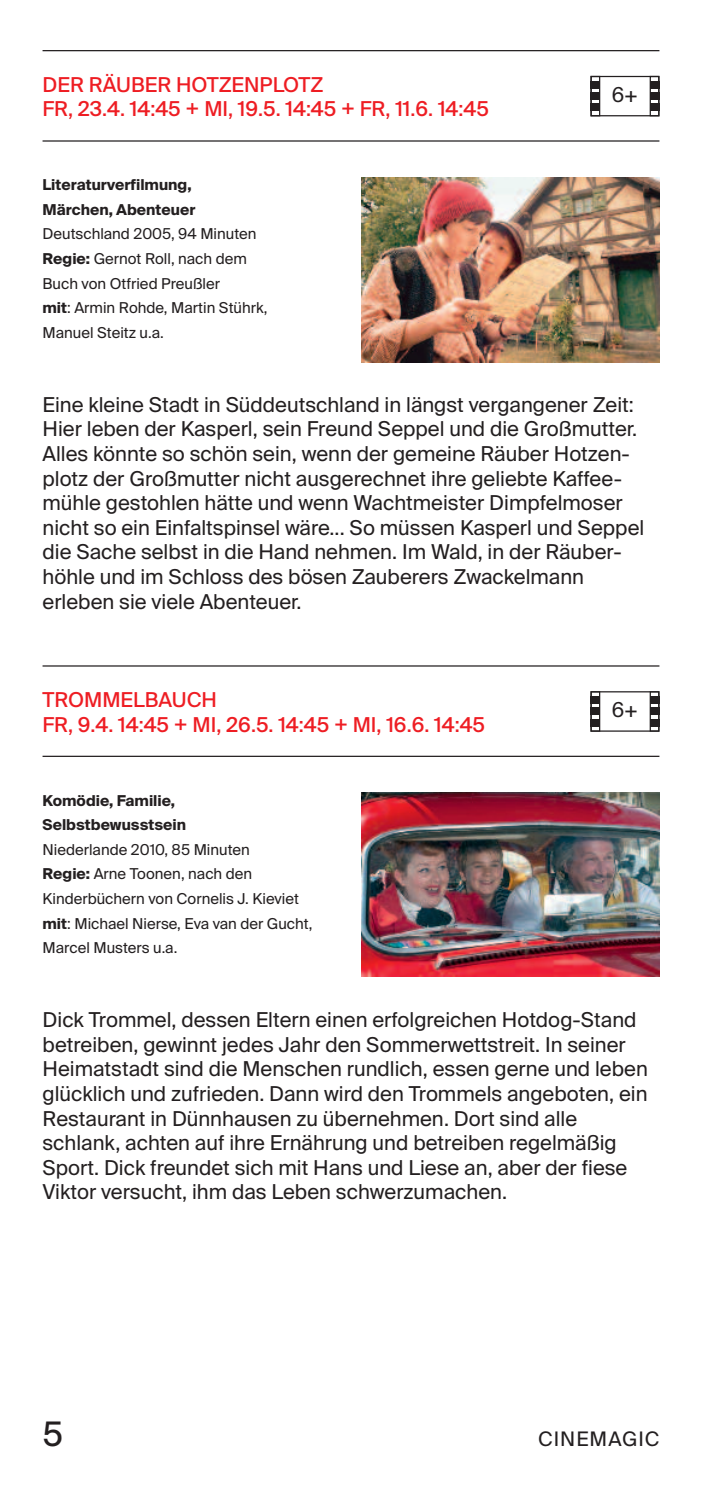
<style>
.page{position:relative;width:702px;height:1489px;background:#fff}
.page>*{position:absolute;margin:0;border:0;box-sizing:border-box;transform-origin:0 0}
.t1{font:33.75px "Suisse Intl";color:#231f20}
.t2{font:20.5px/24.5px "Suisse Intl";color:#231f20}
.t3{font:20.5px/24.5px "Suisse Intl";color:#ee1d23}
.t4{font:20.5px "Suisse Intl";color:#231f20}
.t5{font:20px "Suisse Intl";letter-spacing:.05em;color:#231f20}
.t6{font:15px/24.5px "Suisse Intl";color:#231f20}
.t7{font:700 15px/24.5px "Suisse Intl";color:#231f20}
.s1{font-weight:700}
</style>
<div class="page">
<hr style="left:43px;top:50px;width:616px;height:1px;background:#231f20">
<hr style="left:43px;top:140px;width:616px;height:2px;background:#231f20">
<hr style="left:43px;top:665px;width:616px;height:1px;background:#231f20">
<hr style="left:43px;top:755px;width:616px;height:2px;background:#231f20">
<img style="left:361px;top:178px;width:298px;height:184px">
<img style="left:361px;top:792px;width:298px;height:184px">
<div style="left:590px;top:81px;width:10px;height:8px;background:#231f20"></div>
<div style="left:590px;top:92px;width:10px;height:8px;background:#231f20"></div>
<div style="left:590px;top:104px;width:10px;height:7px;background:#231f20"></div>
<div style="left:590px;top:76px;width:10px;height:40px;border:1px solid #231f20"></div>
<div style="left:649px;top:76px;width:10px;height:40px;border:1px solid #231f20"></div>
<div style="left:590px;top:76px;width:69px;height:40px;border:1px solid #231f20"></div>
<div style="left:649px;top:81px;width:10px;height:8px;background:#231f20"></div>
<div style="left:649px;top:92px;width:10px;height:8px;background:#231f20"></div>
<div style="left:649px;top:104px;width:10px;height:7px;background:#231f20"></div>
<div style="left:590px;top:696px;width:10px;height:8px;background:#231f20"></div>
<div style="left:590px;top:707px;width:10px;height:8px;background:#231f20"></div>
<div style="left:590px;top:719px;width:10px;height:7px;background:#231f20"></div>
<div style="left:590px;top:691px;width:10px;height:40px;border:1px solid #231f20"></div>
<div style="left:649px;top:691px;width:10px;height:40px;border:1px solid #231f20"></div>
<div style="left:590px;top:691px;width:69px;height:40px;border:1px solid #231f20"></div>
<div style="left:649px;top:696px;width:10px;height:8px;background:#231f20"></div>
<div style="left:649px;top:707px;width:10px;height:8px;background:#231f20"></div>
<div style="left:649px;top:719px;width:10px;height:7px;background:#231f20"></div>
<p class="t3" style="left:43px;top:72px;width:448px">DER RÄUBER HOTZENPLOTZ<br>FR, 23.4. 14:45 + MI, 19.5. 14:45 + FR, 11.6. 14:45</p>
<p class="t7" style="left:43px;top:173px;width:154px">Literaturverfilmung,<br>Märchen, Abenteuer</p>
<p class="t6" style="left:43px;top:222px;width:226px">Deutschland 2005, 94 Minuten<br><span class="s1">Regie:</span> Gernot Roll, nach dem<br>Buch von Otfried Preußler<br><span class="s1">mit</span>: Armin Rohde, Martin Stührk,<br>Manuel Steitz u.a.</p>
<p class="t4" style="left:611px;top:87px;width:28px">6+</p>
<p class="t2" style="left:43px;top:392px;width:603px">Eine kleine Stadt in Süddeutschland in längst vergangener Zeit:<br>Hier leben der Kasperl, sein Freund Seppel und die Großmutter.<br>Alles könnte so schön sein, wenn der gemeine Räuber Hotzen&shy;plotz der Großmutter nicht ausgerechnet ihre geliebte Kaffee&shy;mühle gestohlen hätte und wenn Wachtmeister Dimpfelmoser nicht so ein Einfaltspinsel wäre... So müssen Kasperl und Seppel die Sache selbst in die Hand nehmen. Im Wald, in der Räuber&shy;höhle und im Schloss des bösen Zauberers Zwackelmann erleben sie viele Abenteuer.</p>
<p class="t3" style="left:43px;top:687px;width:444px">TROMMELBAUCH<br>FR, 9.4. 14:45 + MI, 26.5. 14:45 + MI, 16.6. 14:45</p>
<p class="t7" style="left:43px;top:788px;width:145px">Komödie, Familie,<br>Selbstbewusstsein</p>
<p class="t6" style="left:43px;top:837px;width:271px">Niederlande 2010, 85 Minuten<br><span class="s1">Regie:</span> Arne Toonen, nach den<br>Kinderbüchern von Cornelis J. Kieviet <span class="s1">mit</span>: Michael Nierse, Eva van der Gucht,<br>Marcel Musters u.a.</p>
<p class="t4" style="left:611px;top:702px;width:28px">6+</p>
<p class="t2" style="left:43px;top:1007px;width:607px">Dick Trommel, dessen Eltern einen erfolgreichen Hotdog-Stand betreiben, gewinnt jedes Jahr den Sommerwettstreit. In seiner Heimatstadt sind die Menschen rundlich, essen gerne und leben glücklich und zufrieden. Dann wird den Trommels angeboten, ein Restaurant in Dünnhausen zu übernehmen. Dort sind alle schlank, achten auf ihre Ernährung und betreiben regelmäßig Sport. Dick freundet sich mit Hans und Liese an, aber der fiese Viktor versucht, ihm das Leben schwerzumachen.</p>
<h1 class="t1" style="left:43px;top:1414px;width:22px">5</h1>
<p class="t5" style="left:538px;top:1427px;width:123px">CINEMAGIC</p>
</div>
